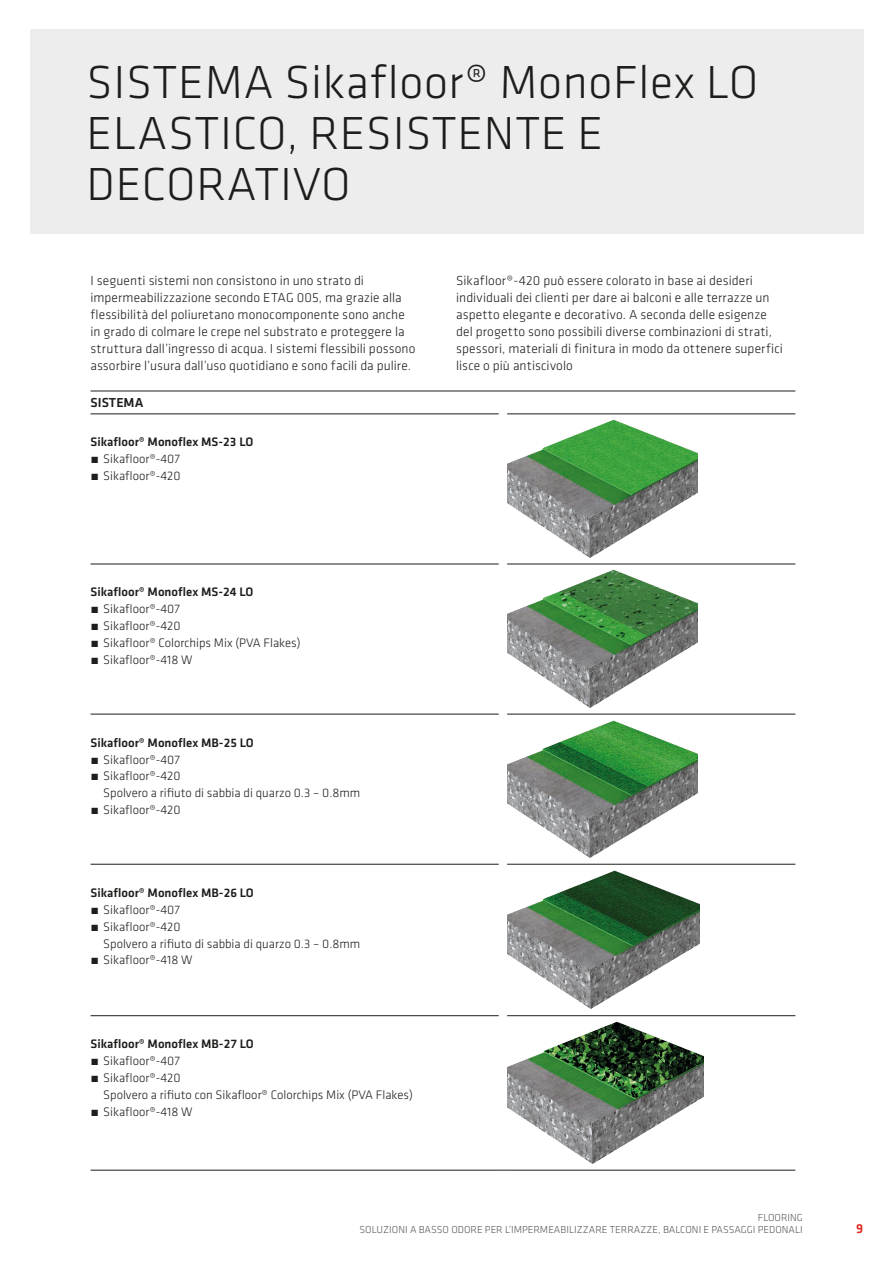
<style>
.page{position:relative;width:893px;height:1263px;background:#fff}
.page>*{position:absolute;margin:0;border:0;box-sizing:border-box;transform-origin:0 0}
.SI_Klavica_HL1{font:300 48px/51px "Klavika";letter-spacing:.015em;color:#1d1d1b}
.SI_Klavika_copy{font:300 13.5px/17px "Klavika";letter-spacing:.005em;color:#1d1d1b}
.SI_Klavica_HL3{font:500 13.5px "Klavika";color:#1d1d1b}
.t1{font:500 13.5px "Klavika";color:#e3251d}
.t2{font:300 12.75px/17px "Klavika";color:#1d1d1b}
.SI_Klavica_TAB_copy{font:500 12.75px "Klavika";color:#1d1d1b}
.t3{font:300 10.5px/12.6px "Klavika";color:#575756;text-align:right}
</style>
<div class="page">
<div style="left:30px;top:30px;width:833px;height:204px;background:#ededed"></div>
<hr style="left:91px;top:414px;width:408px;height:1px;background:#1d1d1b">
<hr style="left:507px;top:414px;width:288px;height:1px;background:#1d1d1b">
<hr style="left:91px;top:714px;width:408px;height:1px;background:#1d1d1b">
<hr style="left:507px;top:714px;width:288px;height:1px;background:#1d1d1b">
<hr style="left:91px;top:564px;width:408px;height:1px;background:#1d1d1b">
<hr style="left:507px;top:564px;width:288px;height:1px;background:#1d1d1b">
<hr style="left:91px;top:391px;width:408px;height:1px;background:#1d1d1b">
<hr style="left:507px;top:391px;width:288px;height:1px;background:#1d1d1b">
<hr style="left:91px;top:864px;width:408px;height:1px;background:#1d1d1b">
<hr style="left:507px;top:864px;width:288px;height:1px;background:#1d1d1b">
<hr style="left:91px;top:1015px;width:408px;height:1px;background:#1d1d1b">
<hr style="left:507px;top:1015px;width:288px;height:1px;background:#1d1d1b">
<hr style="left:91px;top:1170px;width:408px;height:1px;background:#1d1d1b">
<hr style="left:507px;top:1170px;width:288px;height:1px;background:#1d1d1b">
<img style="left:507px;top:420px;width:191px;height:137px">
<img style="left:507px;top:570px;width:191px;height:137px">
<img style="left:507px;top:720px;width:191px;height:137px">
<img style="left:507px;top:870px;width:193px;height:139px">
<img style="left:507px;top:1022px;width:197px;height:141px">
<p class="SI_Klavica_HL1" style="left:87px;top:56px;width:673px">SISTEMA Sikafloor® MonoFlex LO<br>ELASTICO, RESISTENTE E<br>DECORATIVO</p>
<p class="SI_Klavika_copy" style="left:90px;top:272px;width:327px">I seguenti sistemi non consistono in uno strato di impermeabilizzazione secondo ETAG 005, ma grazie alla flessibilità del poliuretano monocomponente sono anche in grado di colmare le crepe nel substrato e proteggere la struttura dall’ingresso di acqua. I sistemi flessibili possono assorbire l’usura dall’uso quotidiano e sono facili da pulire.</p>
<p class="SI_Klavika_copy" style="left:456px;top:272px;width:328px">Sikafloor®-420 può essere colorato in base ai desideri individuali dei clienti per dare ai balconi e alle terrazze un aspetto elegante e decorativo. A seconda delle esigenze del progetto sono possibili diverse combinazioni di strati, spessori, materiali di finitura in modo da ottenere superfici lisce o più antiscivolo</p>
<p class="SI_Klavica_HL3" style="left:91px;top:393px;width:54px">SISTEMA</p>
<p class="SI_Klavica_TAB_copy" style="left:91px;top:433px;width:164px">Sikafloor® Monoflex MS-23 LO</p>
<p class="t2" style="left:91px;top:450px;width:91px">́ Sikafloor®-407</p>
<p class="t2" style="left:91px;top:467px;width:92px">́ Sikafloor®-420</p>
<p class="SI_Klavica_TAB_copy" style="left:91px;top:584px;width:164px">Sikafloor® Monoflex MS-24 LO</p>
<p class="t2" style="left:91px;top:601px;width:91px">́ Sikafloor®-407</p>
<p class="t2" style="left:91px;top:617px;width:92px">́ Sikafloor®-420</p>
<p class="t2" style="left:91px;top:634px;width:212px">́ Sikafloor® Colorchips Mix (PVA Flakes)</p>
<p class="t2" style="left:91px;top:651px;width:104px">́ Sikafloor®-418 W</p>
<p class="SI_Klavica_TAB_copy" style="left:91px;top:734px;width:165px">Sikafloor® Monoflex MB-25 LO</p>
<p class="t2" style="left:91px;top:751px;width:91px">́ Sikafloor®-407</p>
<p class="t2" style="left:103px;top:768px;width:259px;text-indent:-13px">́ Sikafloor®-420<br>Spolvero a rifiuto di sabbia di quarzo 0.3 – 0.8mm</p>
<p class="t2" style="left:91px;top:801px;width:92px">́ Sikafloor®-420</p>
<p class="SI_Klavica_TAB_copy" style="left:91px;top:884px;width:165px">Sikafloor® Monoflex MB-26 LO</p>
<p class="t2" style="left:91px;top:901px;width:91px">́ Sikafloor®-407</p>
<p class="t2" style="left:103px;top:918px;width:259px;text-indent:-13px">́ Sikafloor®-420<br>Spolvero a rifiuto di sabbia di quarzo 0.3 – 0.8mm</p>
<p class="t2" style="left:91px;top:952px;width:104px">́ Sikafloor®-418 W</p>
<p class="SI_Klavica_TAB_copy" style="left:91px;top:1035px;width:165px">Sikafloor® Monoflex MB-27 LO</p>
<p class="t2" style="left:91px;top:1052px;width:91px">́ Sikafloor®-407</p>
<p class="t2" style="left:103px;top:1069px;width:311px;text-indent:-13px">́ Sikafloor®-420<br>Spolvero a rifiuto con Sikafloor® Colorchips Mix (PVA Flakes)</p>
<p class="t2" style="left:91px;top:1103px;width:104px">́ Sikafloor®-418 W</p>
<p class="t3" style="left:360px;top:1211px;width:445px">FLOORING<br>SOLUZIONI A BASSO ODORE PER L’IMPERMEABILIZZARE TERRAZZE, BALCONI E PASSAGGI PEDONALI</p>
<p class="t1" style="left:856px;top:1219px;width:9px">9</p>
</div>
